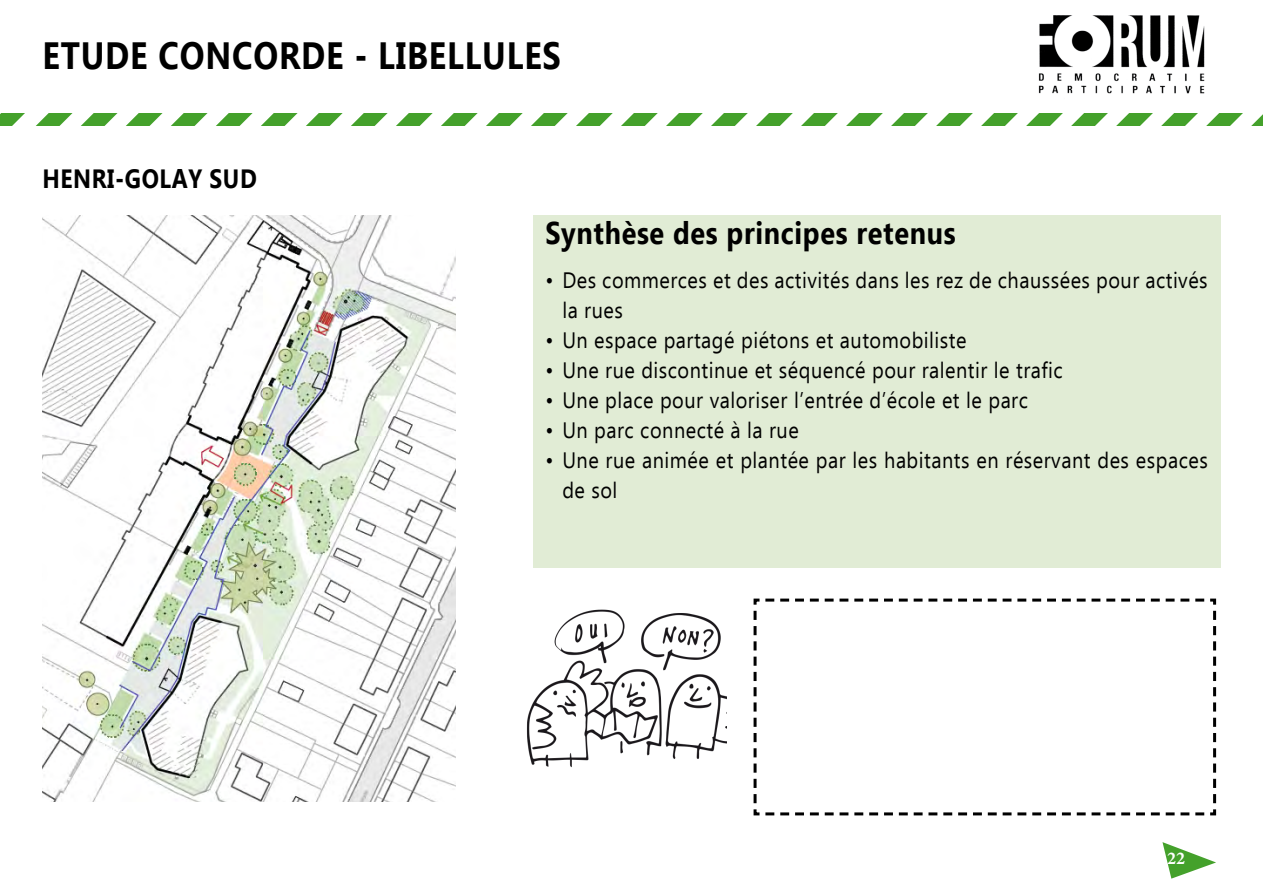
<style>
.page{position:relative;width:1263px;height:893px;background:#fff}
.page>*{position:absolute;margin:0;border:0;box-sizing:border-box;transform-origin:0 0}
.t1{font:700 37.95px "Ebrima";letter-spacing:.025em;color:#000;scale:.86 1}
.t2{font:700 31.35px "Ebrima";letter-spacing:.025em;color:#000;scale:.86 1}
.t3{font:700 26.4px "Ebrima";letter-spacing:.025em;color:#000;scale:.86 1}
.t4{font:22.2px/30px "Ebrima";letter-spacing:.025em;color:#000;scale:.9 1}
.t5{font:700 18px "Minion Pro";color:#fff}
</style>
<div class="page">
<svg style="left:0;top:113px;width:1263px;height:13px"></svg>
<img style="left:1038px;top:16px;width:167px;height:78px">
<svg style="left:1162px;top:842px;width:54px;height:37px"></svg>
<div style="left:533px;top:216px;width:687px;height:352px;background:#e1ecd5"></div>
<img style="left:43px;top:216px;width:413px;height:586px">
<img style="left:526px;top:609px;width:201px;height:159px">
<svg style="left:753px;top:598px;width:464px;height:218px"></svg>
<h1 class="t1" style="left:43px;top:27px;width:604px">ETUDE CONCORDE - LIBELLULES</h1>
<p class="t3" style="left:43px;top:159px;width:251px">HENRI-GOLAY SUD</p>
<h2 class="t2" style="left:545px;top:210px;width:479px">Synthèse des principes retenus</h2>
<p class="t4" style="left:562px;top:266px;width:719px;text-indent:-17px">• Des commerces et des activités dans les rez de chaussées pour activés la rues</p>
<p class="t4" style="left:545px;top:326px;width:469px">• Un espace partagé piétons et automobiliste</p>
<p class="t4" style="left:545px;top:356px;width:576px">• Une rue discontinue et séquencé pour ralentir le trafic</p>
<p class="t4" style="left:545px;top:386px;width:538px">• Une place pour valoriser l’entrée d’école et le parc</p>
<p class="t4" style="left:545px;top:416px;width:283px">• Un parc connecté à la rue</p>
<p class="t4" style="left:562px;top:446px;width:719px;text-indent:-17px">• Une rue animée et plantée par les habitants en réservant des espaces de sol</p>
<p class="t5" style="left:1167px;top:846px;width:19px">22</p>
</div>
